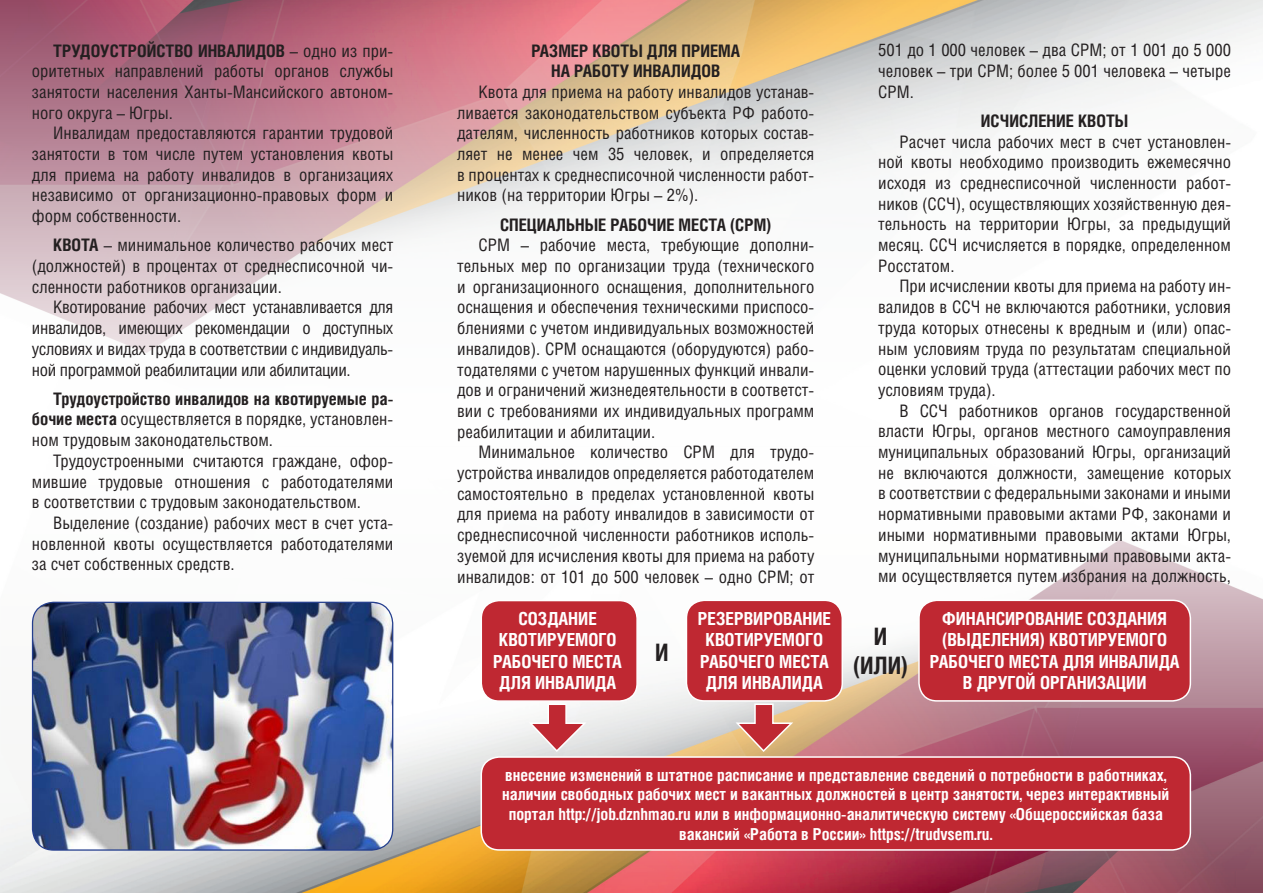
<style>
.page{position:relative;width:1263px;height:893px;background:#fff}
.page>*{position:absolute;margin:0;border:0;box-sizing:border-box;transform-origin:0 0}
.Helios_Italic{font:700 24px/28.8px "Helios Cond C";color:#231f20;text-align:center}
.Helios_Italic-2{font:700 18px/21.6px "Helios Cond C";color:#fff;text-align:center}
.Helios_Italic-3{font:17.25px/20.7px "Helios Cond C";color:#231f20;text-align:justify}
.Helios_Italic-4{font:700 17.25px/20.7px "Helios Cond C";color:#231f20;text-align:center}
.Helios_Italic-5{font:700 16.5px/19.8px "Helios Cond C";color:#fff;text-align:center}
.s1{font-weight:700}
</style>
<div class="page">
<img style="left:0;top:0;width:1263px;height:893px">
<div style="left:481px;top:600px;width:156px;height:101px;background:#bf2832;border-radius:18px"></div>
<div style="left:480px;top:600px;width:158px;height:102px;border:2px solid #fff;border-radius:18px"></div>
<div style="left:481px;top:757px;width:709px;height:93px;background:#bf2832;border-radius:18px"></div>
<div style="left:480px;top:756px;width:711px;height:95px;border:2px solid #fff;border-radius:18px"></div>
<div style="left:686px;top:600px;width:156px;height:101px;background:#bf2832;border-radius:18px"></div>
<div style="left:686px;top:600px;width:157px;height:102px;border:2px solid #fff;border-radius:18px"></div>
<div style="left:919px;top:600px;width:271px;height:101px;background:#bf2832;border-radius:18px"></div>
<div style="left:918px;top:600px;width:273px;height:102px;border:2px solid #fff;border-radius:18px"></div>
<svg style="left:528px;top:703px;width:60px;height:50px"></svg>
<svg style="left:735px;top:703px;width:60px;height:50px;background:#d59681"></svg>
<img style="left:33px;top:602px;width:360px;height:248px">
<div style="left:32px;top:602px;width:361px;height:249px;border:1px solid #253f8e;border-radius:21px"></div>
<p class="Helios_Italic-3" style="left:32px;top:40px;width:363px;text-indent:21px"><span class="s1">ТРУДОУСТРОЙСТВО ИНВАЛИДОВ</span> – одно из при&shy;оритетных направлений работы органов службы занятости населения Ханты-Мансийского автоном&shy;ного округа – Югры.</p>
<p class="Helios_Italic-3" style="left:32px;top:122px;width:363px;text-indent:21px">Инвалидам предоставляются гарантии трудовой занятости в том числе путем установления квоты для приема на работу инвалидов в организациях независимо от организационно-правовых форм и форм собственности.</p>
<p class="Helios_Italic-3" style="left:32px;top:235px;width:363px;text-indent:21px"><span class="s1">КВОТА</span> – минимальное количество рабочих мест (должностей) в процентах от среднесписочной чи&shy;сленности работников организации.</p>
<p class="Helios_Italic-3" style="left:32px;top:297px;width:363px;text-indent:21px">Квотирование рабочих мест устанавливается для инвалидов, имеющих рекомендации о доступных условиях и видах труда в соответствии с индивидуаль&shy;ной программой реабилитации или абилитации.</p>
<p class="Helios_Italic-3" style="left:32px;top:388px;width:363px;text-indent:21px"><span class="s1">Трудоустройство инвалидов на квотируемые ра&shy;бочие места</span> осуществляется в порядке, установлен&shy;ном трудовым законодательством.</p>
<p class="Helios_Italic-3" style="left:32px;top:450px;width:363px;text-indent:21px">Трудоустроенными считаются граждане, офор&shy;мившие трудовые отношения с работодателями в соответствии с трудовым законодательством.</p>
<p class="Helios_Italic-3" style="left:32px;top:512px;width:363px;text-indent:21px">Выделение (создание) рабочих мест в счет уста&shy;новленной квоты осуществляется работодателями за счет собственных средств.</p>
<p class="Helios_Italic-4" style="left:531px;top:40px;width:210px">РАЗМЕР КВОТЫ ДЛЯ ПРИЕМА<br>НА РАБОТУ ИНВАЛИДОВ</p>
<p class="Helios_Italic-3" style="left:457px;top:81px;width:359px;text-indent:21px">Квота для приема на работу инвалидов устанав&shy;ливается законодательством субъекта РФ работо&shy;дателям, численность работников которых состав&shy;ляет не менее чем 35 человек, и определяется в процентах к среднесписочной численности работ&shy;ников (на территории Югры – 2%).</p>
<p class="Helios_Italic-4" style="left:500px;top:214px;width:273px">СПЕЦИАЛЬНЫЕ РАБОЧИЕ МЕСТА (СРМ)</p>
<p class="Helios_Italic-3" style="left:457px;top:235px;width:359px;text-indent:21px">СРМ – рабочие места, требующие дополни&shy;тельных мер по организации труда (технического и организационного оснащения, дополнительного оснащения и обеспечения техническими приспосо&shy;блениями с учетом индивидуальных возможностей инвалидов). СРМ оснащаются (оборудуются) рабо&shy;тодателями с учетом нарушенных функций инвали&shy;дов и ограничений жизнедеятельности в соответст&shy;вии с требованиями их индивидуальных программ реабилитации и абилитации.</p>
<p class="Helios_Italic-3" style="left:457px;top:442px;width:359px;text-indent:21px">Минимальное количество СРМ для трудо&shy;устройства инвалидов определяется работодателем самостоятельно в пределах установленной квоты для приема на работу инвалидов в зависимости от среднесписочной численности работников исполь&shy;зуемой для исчисления квоты для приема на работу инвалидов: от 101 до 500 человек – одно СРМ; от</p>
<p class="Helios_Italic-2" style="left:493px;top:607px;width:130px">СОЗДАНИЕ<br>КВОТИРУЕМОГО<br>РАБОЧЕГО МЕСТА<br>ДЛЯ ИНВАЛИДА</p>
<p class="Helios_Italic" style="left:655px;top:637px;width:15px">И</p>
<p class="Helios_Italic-2" style="left:698px;top:607px;width:135px">РЕЗЕРВИРОВАНИЕ<br>КВОТИРУЕМОГО<br>РАБОЧЕГО МЕСТА<br>ДЛЯ ИНВАЛИДА</p>
<p class="Helios_Italic-3" style="left:878px;top:39px;width:354px">501 до 1 000 человек – два СРМ; от 1 001 до 5 000 человек – три СРМ; более 5 001 человека – четыре СРМ.</p>
<p class="Helios_Italic-4" style="left:981px;top:110px;width:149px">ИСЧИСЛЕНИЕ КВОТЫ</p>
<p class="Helios_Italic-3" style="left:878px;top:131px;width:354px;text-indent:21px">Расчет числа рабочих мест в счет установлен&shy;ной квоты необходимо производить ежемесячно исходя из среднесписочной численности работ&shy;ников (ССЧ), осуществляющих хозяйственную дея&shy;тельность на территории Югры, за предыдущий месяц. ССЧ исчисляется в порядке, определенном Росстатом.</p>
<p class="Helios_Italic-3" style="left:878px;top:276px;width:354px;text-indent:21px">При исчислении квоты для приема на работу ин&shy;валидов в ССЧ не включаются работники, условия труда которых отнесены к вредным и (или) опас&shy;ным условиям труда по результатам специальной оценки условий труда (аттестации рабочих мест по условиям труда).</p>
<p class="Helios_Italic-3" style="left:878px;top:400px;width:354px;text-indent:21px">В ССЧ работников органов государственной власти Югры, органов местного самоуправления муниципальных образований Югры, организаций не включаются должности, замещение которых в соответствии с федеральными законами и иными нормативными правовыми актами РФ, законами и иными нормативными правовыми актами Югры, муниципальными нормативными правовыми акта&shy;ми осуществляется путем избрания на должность,</p>
<p class="Helios_Italic" style="left:853px;top:621px;width:57px">И (ИЛИ)</p>
<p class="Helios_Italic-2" style="left:930px;top:607px;width:251px">ФИНАНСИРОВАНИЕ СОЗДАНИЯ (ВЫДЕЛЕНИЯ) КВОТИРУЕМОГО<br>РАБОЧЕГО МЕСТА ДЛЯ ИНВАЛИДА<br>В ДРУГОЙ ОРГАНИЗАЦИИ</p>
<p class="Helios_Italic-5" style="left:502px;top:764px;width:669px">внесение изменений в штатное расписание и представление сведений о потребности в работниках, наличии свободных рабочих мест и вакантных должностей в центр занятости, через интерактивный портал http://job.dznhmao.ru или в информационно-аналитическую систему «Общероссийская база вакансий «Работа в России» https://trudvsem.ru.</p>
</div>
